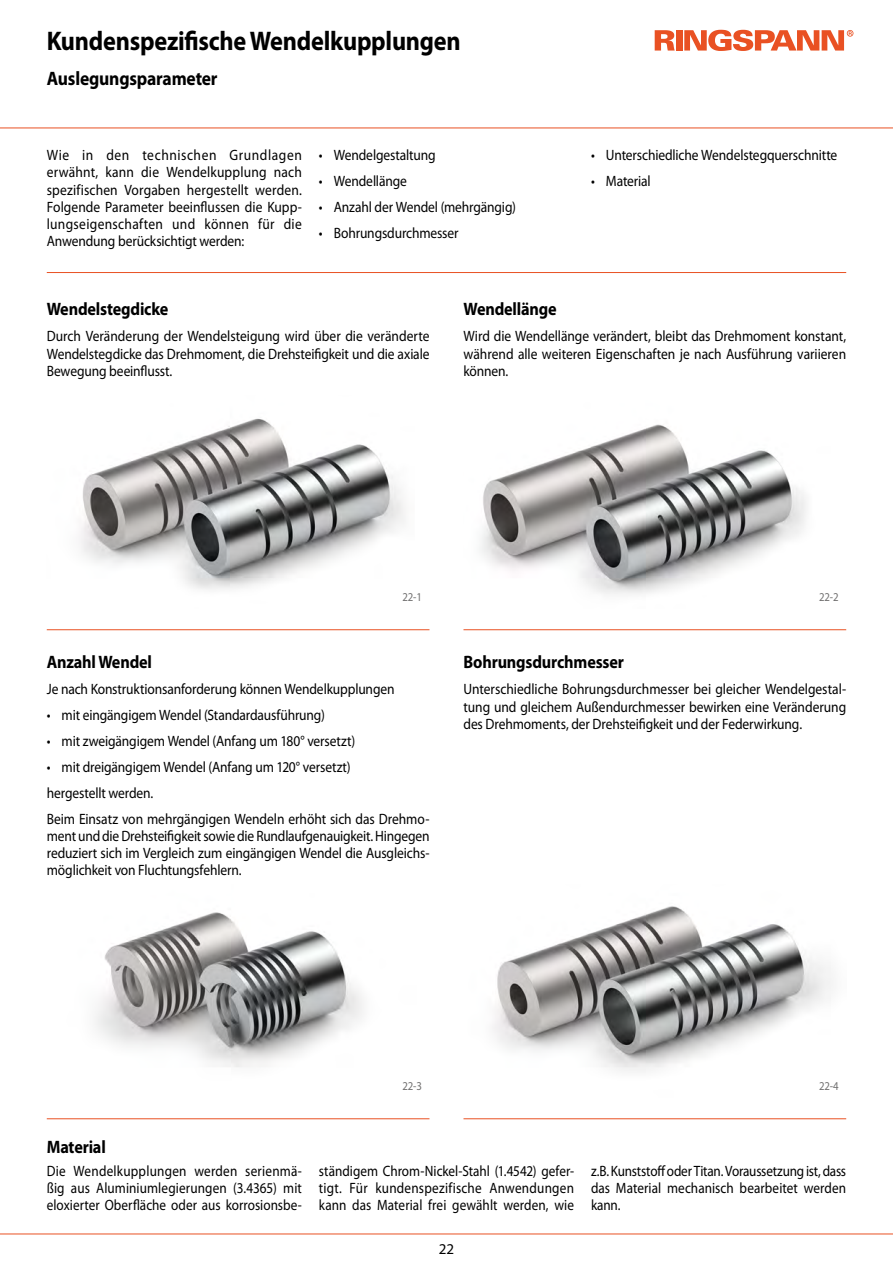
<style>
.page{position:relative;width:893px;height:1263px;background:#fff}
.page>*{position:absolute;margin:0;border:0;box-sizing:border-box;transform-origin:0 0}
.t1{font:700 27px "Myriad Pro";letter-spacing:-.01em;color:#000;scale:.9 1}
.t2{font:700 19.5px "Myriad Pro";letter-spacing:-.01em;color:#000;scale:.9 1}
.t3{font:700 18px "Myriad Pro";letter-spacing:-.01em;color:#000;scale:.9 1}
.t4{font:15px/17.2px "Myriad Pro";letter-spacing:-.01em;color:#000;text-align:justify;scale:.9 1}
.t5{font:15px/17.2px "Myriad Pro";letter-spacing:-.01em;color:#000;text-align:justify;scale:.88 1}
.t6{font:15px "Myriad Pro";letter-spacing:-.01em;color:#000}
.t7{font:12px "Myriad Pro";letter-spacing:-.01em;color:#706f6f;scale:.9 1}
</style>
<div class="page">
<hr style="left:0;top:128px;width:893px;height:1px;background:#e95123">
<hr style="left:0;top:1233px;width:893px;height:1px;background:#e95123">
<svg style="left:655px;top:30px;width:20px;height:21px"></svg>
<div style="left:676px;top:30px;width:6px;height:21px;background:#e95123"></div>
<svg style="left:684px;top:30px;width:169px;height:21px"></svg>
<hr style="left:47px;top:272px;width:799px;height:1px;background:#e95123">
<hr style="left:47px;top:629px;width:382px;height:1px;background:#e95123">
<hr style="left:47px;top:1118px;width:382px;height:1px;background:#e95123">
<hr style="left:463px;top:629px;width:383px;height:1px;background:#e95123">
<hr style="left:463px;top:1118px;width:383px;height:1px;background:#e95123">
<img style="left:80px;top:418px;width:325px;height:172px">
<img style="left:95px;top:912px;width:269px;height:155px">
<img style="left:480px;top:424px;width:326px;height:170px">
<img style="left:492px;top:906px;width:341px;height:166px">
<h1 class="t1" style="left:47px;top:23px;width:461px">Kundenspezifische Wendelkupplungen</h1>
<h2 class="t2" style="left:47px;top:66px;width:191px">Auslegungsparameter</h2>
<p class="t4" style="left:47px;top:146px;width:285px">Wie in den technischen Grundlagen erwähnt, kann die Wendelkupplung nach spezifischen Vorgaben hergestellt werden.<br>Folgende Parameter beeinflussen die Kupp&shy;lungseigenschaften und können für die Anwendung berücksichtigt werden:</p>
<p class="t4" style="left:319px;top:146px;width:131px">• Wendelgestaltung</p>
<p class="t4" style="left:319px;top:172px;width:99px">• Wendellänge</p>
<p class="t4" style="left:319px;top:198px;width:220px">• Anzahl der Wendel (mehrgängig)</p>
<p class="t4" style="left:319px;top:224px;width:157px">• Bohrungsdurchmesser</p>
<p class="t4" style="left:591px;top:146px;width:275px">• Unterschiedliche Wendelstegquerschnitte</p>
<p class="t4" style="left:591px;top:172px;width:68px">• Material</p>
<p class="t3" style="left:47px;top:298px;width:137px">Wendelstegdicke</p>
<p class="t4" style="left:47px;top:327px;width:427px">Durch Veränderung der Wendelsteigung wird über die veränderte Wendelstegdicke das Drehmoment, die Drehsteifigkeit und die axiale Bewegung beeinflusst.</p>
<p class="t3" style="left:463px;top:298px;width:105px">Wendellänge</p>
<p class="t4" style="left:463px;top:327px;width:427px">Wird die Wendellänge verändert, bleibt das Drehmoment konstant, während alle weiteren Eigenschaften je nach Ausführung variieren können.</p>
<p class="t7" style="left:402px;top:589px;width:23px">22-1</p>
<p class="t3" style="left:47px;top:651px;width:118px">Anzahl Wendel</p>
<p class="t4" style="left:47px;top:680px;width:388px">Je nach Konstruktionsanforderung können Wendelkupplungen</p>
<p class="t4" style="left:47px;top:706px;width:311px">• mit eingängigem Wendel (Standardausführung)</p>
<p class="t4" style="left:47px;top:732px;width:344px">• mit zweigängigem Wendel (Anfang um 180° versetzt)</p>
<p class="t4" style="left:47px;top:754px;width:427px;line-height:25.8px;text-align:left">• mit dreigängigem Wendel (Anfang um 120° versetzt)<br>hergestellt werden.<br>Beim Einsatz von mehrgängigen Wendeln erhöht sich das Drehmo-</p>
<p class="t4" style="left:47px;top:827px;width:427px">ment und die Drehsteifigkeit sowie die Rundlaufgenauigkeit. Hingegen reduziert sich im Vergleich zum eingängigen Wendel die Ausgleichs&shy;möglichkeit von Fluchtungsfehlern.</p>
<p class="t7" style="left:819px;top:589px;width:23px">22-2</p>
<p class="t3" style="left:463px;top:651px;width:180px">Bohrungsdurchmesser</p>
<p class="t4" style="left:463px;top:680px;width:427px">Unterschiedliche Bohrungsdurchmesser bei gleicher Wendelgestal&shy;tung und gleichem Außendurchmesser bewirken eine Veränderung des Drehmoments, der Drehsteifigkeit und der Federwirkung.</p>
<p class="t3" style="left:47px;top:1135px;width:67px">Material</p>
<p class="t7" style="left:402px;top:1078px;width:23px">22-3</p>
<p class="t7" style="left:819px;top:1078px;width:23px">22-4</p>
<p class="t5" style="left:47px;top:1161px;width:291px">Die Wendelkupplungen werden serienmä&shy;ßig aus Aluminiumlegierungen (3.4365) mit eloxierter Oberfläche oder aus korrosionsbe-</p>
<p class="t5" style="left:319px;top:1161px;width:291px">ständigem Chrom-Nickel-Stahl (1.4542) gefer&shy;tigt. Für kundenspezifische Anwendungen kann das Material frei gewählt werden, wie</p>
<p class="t5" style="left:591px;top:1161px;width:291px">z.B. Kunststoff oder Titan. Voraussetzung ist, dass das Material mechanisch bearbeitet werden kann.</p>
<p class="t6" style="left:439px;top:1240px;width:17px">22</p>
</div>
